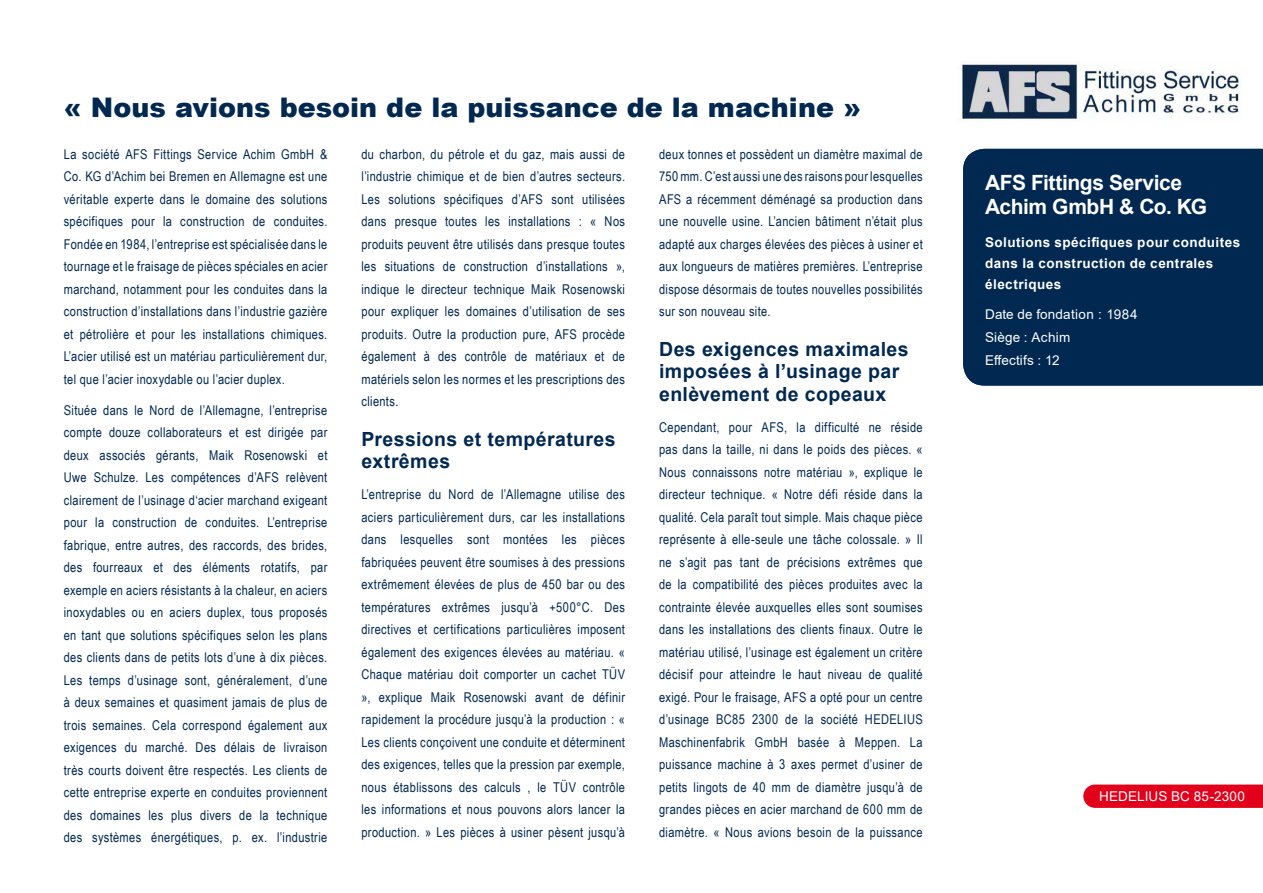
<style>
.page{position:relative;width:1263px;height:893px;background:#fff}
.page>*{position:absolute;margin:0;border:0;box-sizing:border-box;transform-origin:0 0}
.t1{font:900 27px "Arial";color:#002851}
.t2{font:700 21px/24px "Arial";letter-spacing:-.02em;color:#fff}
.t3{font:700 19.5px/22.5px "Arial";letter-spacing:.02em;color:#002851}
.t4{font:13.5px/22.5px "Arial Narrow";letter-spacing:.025em;color:#002851;text-align:justify}
.t5{font:700 13.5px/21px "Arial";letter-spacing:.035em;color:#fff}
.t6{font:13.5px/23.1px "Arial";letter-spacing:.01em;color:#fff}
</style>
<div class="page">
<div style="left:963px;top:149px;width:299px;height:237px;background:#002851"></div>
<svg style="left:1083px;top:784px;width:180px;height:24px;background:#e30b23"></svg>
<img style="left:962px;top:62px;width:279px;height:58px">
<h1 class="t1" style="left:64px;top:88px;width:799px">« Nous avions besoin de la puissance de la machine »</h1>
<p class="t4" style="left:64px;top:142px;width:265px">La société AFS Fittings Service Achim GmbH &amp; Co. KG d’Achim bei Bremen en Allemagne est une véritable experte dans le domaine des solutions spécifiques pour la construction de conduites.<br>Fondée en 1984, l’entreprise est spécialisée dans le tournage et le fraisage de pièces spéciales en acier marchand, notamment pour les conduites dans la construction d’installations dans l’industrie gazière et pétrolière et pour les installations chimiques.<br>L’acier utilisé est un matériau particulièrement dur, tel que l’acier inoxydable ou l’acier duplex.</p>
<p class="t4" style="left:64px;top:398px;width:265px">Située dans le Nord de l’Allemagne, l’entreprise compte douze collaborateurs et est dirigée par deux associés gérants, Maik Rosenowski et Uwe Schulze. Les compétences d’AFS relèvent clairement de l’usinage d‘acier marchand exigeant pour la construction de conduites. L’entreprise fabrique, entre autres, des raccords, des brides, des fourreaux et des éléments rotatifs, par exemple en aciers résistants à la chaleur, en aciers inoxydables ou en aciers duplex, tous proposés en tant que solutions spécifiques selon les plans des clients dans de petits lots d’une à dix pièces.<br>Les temps d’usinage sont, généralement, d’une à deux semaines et quasiment jamais de plus de trois semaines. Cela correspond également aux exigences du marché. Des délais de livraison très courts doivent être respectés. Les clients de cette entreprise experte en conduites proviennent des domaines les plus divers de la technique des systèmes énergétiques, p. ex. l’industrie</p>
<p class="t4" style="left:659px;top:142px;width:265px">deux tonnes et possèdent un diamètre maximal de 750 mm. C’est aussi une des raisons pour lesquelles AFS a récemment déménagé sa production dans une nouvelle usine. L’ancien bâtiment n’était plus adapté aux charges élevées des pièces à usiner et aux longueurs de matières premières. L’entreprise dispose désormais de toutes nouvelles possibilités sur son nouveau site.</p>
<h3 class="t3" style="left:659px;top:338px;width:251px">Des exigences maximales imposées à l’usinage par enlèvement de copeaux</h3>
<p class="t4" style="left:659px;top:415px;width:265px">Cependant, pour AFS, la difficulté ne réside pas dans la taille, ni dans le poids des pièces. « Nous connaissons notre matériau », explique le directeur technique. « Notre défi réside dans la qualité. Cela paraît tout simple. Mais chaque pièce représente à elle-seule une tâche colossale. » Il ne s’agit pas tant de précisions extrêmes que de la compatibilité des pièces produites avec la contrainte élevée auxquelles elles sont soumises dans les installations des clients finaux. Outre le matériau utilisé, l’usinage est également un critère décisif pour atteindre le haut niveau de qualité exigé. Pour le fraisage, AFS a opté pour un centre d’usinage BC85 2300 de la société HEDELIUS Maschinenfabrik GmbH basée à Meppen. La puissance machine à 3 axes permet d’usiner de petits lingots de 40 mm de diamètre jusqu’à de grandes pièces en acier marchand de 600 mm de diamètre. « Nous avions besoin de la puissance</p>
<p class="t4" style="left:361px;top:142px;width:265px">du charbon, du pétrole et du gaz, mais aussi de l’industrie chimique et de bien d’autres secteurs.<br>Les solutions spécifiques d’AFS sont utilisées dans presque toutes les installations : « Nos produits peuvent être utilisés dans presque toutes les situations de construction d’installations », indique le directeur technique Maik Rosenowski pour expliquer les domaines d’utilisation de ses produits. Outre la production pure, AFS procède également à des contrôle de matériaux et de matériels selon les normes et les prescriptions des clients.</p>
<h3 class="t3" style="left:361px;top:428px;width:256px">Pressions et températures extrêmes</h3>
<p class="t4" style="left:361px;top:483px;width:265px">L’entreprise du Nord de l’Allemagne utilise des aciers particulièrement durs, car les installations dans lesquelles sont montées les pièces fabriquées peuvent être soumises à des pressions extrêmement élevées de plus de 450 bar ou des températures extrêmes jusqu’à +500°C. Des directives et certifications particulières imposent également des exigences élevées au matériau. « Chaque matériau doit comporter un cachet TÜV », explique Maik Rosenowski avant de définir rapidement la procédure jusqu’à la production : « Les clients conçoivent une conduite et déterminent des exigences, telles que la pression par exemple, nous établissons des calculs , le TÜV contrôle les informations et nous pouvons alors lancer la production. » Les pièces à usiner pèsent jusqu’à</p>
<h2 class="t2" style="left:985px;top:170px;width:223px">AFS Fittings Service<br>Achim GmbH &amp; Co. KG</h2>
<p class="t5" style="left:985px;top:232px;width:257px">Solutions spécifiques pour conduites dans la construction de centrales électriques</p>
<p class="t6" style="left:985px;top:303px;width:154px">Date de fondation : 1984<br>Siège : Achim<br>Effectifs : 12</p>
<p class="t6" style="left:1099px;top:784px;width:147px">HEDELIUS BC 85-2300</p>
</div>
